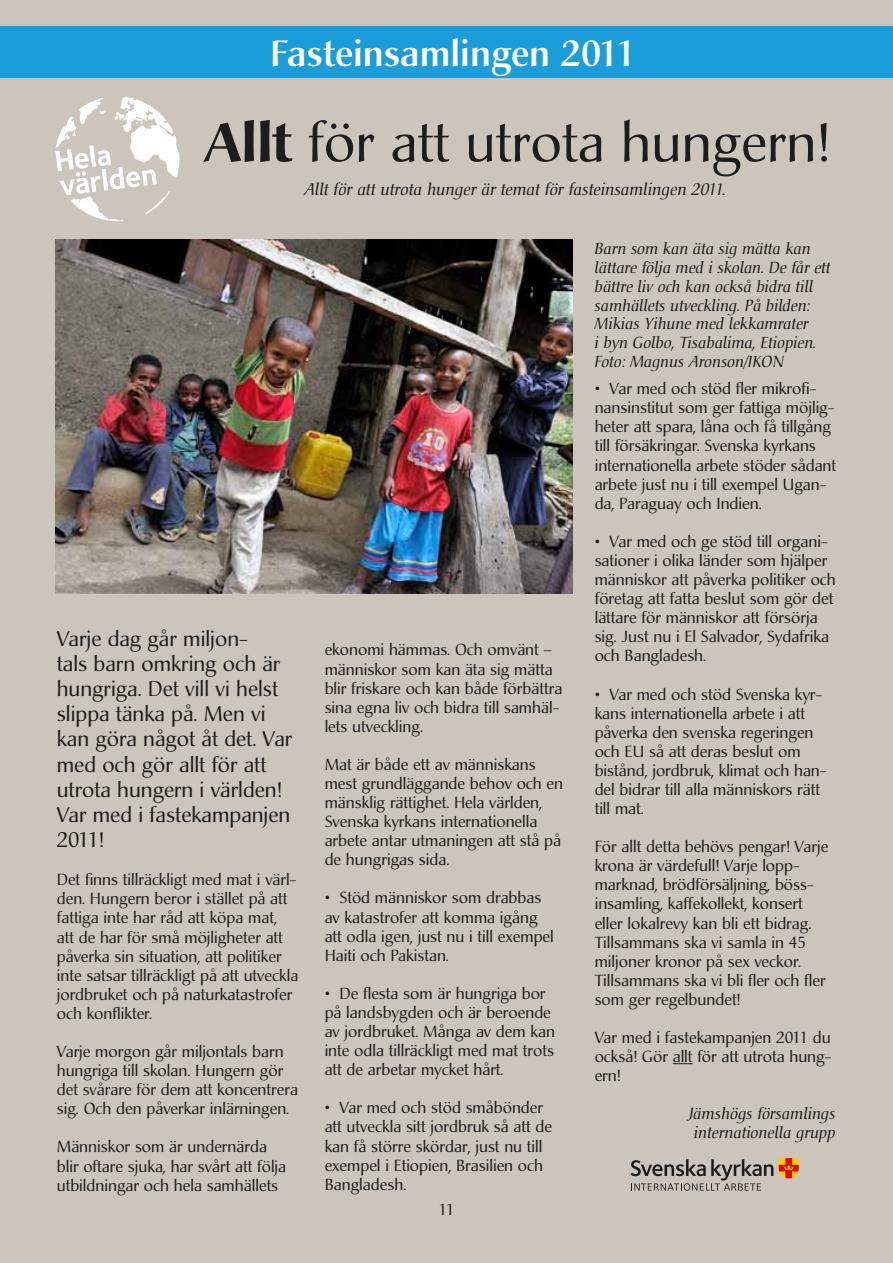
<style>
.page{position:relative;width:893px;height:1263px;background:#cbc5bb}
.page>*{position:absolute;margin:0;border:0;box-sizing:border-box;transform-origin:0 0}
.t1{font:54px "Christiana";color:#1d1d1b}
.t2{font:500 36px "Christiana";color:#fff}
.t3{font:21px/25.2px "Christiana";color:#1d1d1b}
.t4{font:italic 16.5px "Christiana";color:#1d1d1b}
.t5{font:15.9px/19px "Christiana";color:#1d1d1b}
.t6{font:italic 15.9px/19px "Christiana";color:#1d1d1b;text-align:center}
.t7{font:italic 15.75px/18.9px "Christiana";color:#1d1d1b}
.t8{font:15.75px "Christiana";color:#1d1d1b}
.s1{font-weight:700}
</style>
<div class="page">
<div style="left:0;top:27px;width:893px;height:51px;background:#1a9dd9"></div>
<svg style="left:673px;top:1063px;width:20px;height:1px"></svg>
<img style="left:55px;top:239px;width:518px;height:354px">
<svg style="left:630px;top:1159px;width:143px;height:32px"></svg>
<svg style="left:779px;top:1158px;width:20px;height:20px"></svg>
<svg style="left:55px;top:97px;width:125px;height:124px"></svg>
<h2 class="t2" style="left:270px;top:31px;width:368px">Fasteinsamlingen 2011</h2>
<h1 class="t1" style="left:203px;top:109px;width:627px"><span class="s1">Allt</span> för att utrota hungern!</h1>
<p class="t4" style="left:305px;top:179px;width:423px">Allt för att utrota hunger är temat för fasteinsamlingen 2011.</p>
<h3 class="t3" style="left:57px;top:626px;width:237px">Varje dag går miljon-<br>tals barn omkring och är hungriga. Det vill vi helst slippa tänka på. Men vi kan göra något åt det. Var med och gör allt för att utrota hungern i världen!<br>Var med i fastekampanjen<br>2011!</h3>
<p class="t5" style="left:57px;top:870px;width:243px">Det finns tillräckligt med mat i värl&shy;den. Hungern beror i stället på att fattiga inte har råd att köpa mat,<br>att de har för små möjligheter att påverka sin situation, att politiker inte satsar tillräckligt på att utveckla jordbruket och på naturkatastrofer och konflikter.</p>
<p class="t5" style="left:57px;top:1042px;width:243px">Varje morgon går miljontals barn hungriga till skolan. Hungern gör det svårare för dem att koncentrera sig. Och den påverkar inlärningen.</p>
<p class="t5" style="left:57px;top:1137px;width:231px">Människor som är undernärda blir oftare sjuka, har svårt att följa utbildningar och hela samhällets</p>
<p class="t5" style="left:325px;top:640px;width:239px">ekonomi hämmas. Och omvänt – människor som kan äta sig mätta blir friskare och kan både förbättra sina egna liv och bidra till samhäl&shy;lets utveckling.</p>
<p class="t5" style="left:325px;top:755px;width:240px">Mat är både ett av människans mest grundläggande behov och en mänsklig rättighet. Hela världen,<br>Svenska kyrkans internationella arbete antar utmaningen att stå på de hungrigas sida.</p>
<p class="t5" style="left:325px;top:889px;width:231px">• Stöd människor som drabbas av katastrofer att komma igång att odla igen, just nu i till exempel<br>Haiti och Pakistan.</p>
<p class="t5" style="left:325px;top:984px;width:232px">• De flesta som är hungriga bor på landsbygden och är beroende av jordbruket. Många av dem kan inte odla tillräckligt med mat trots att de arbetar mycket hårt.</p>
<p class="t5" style="left:325px;top:1098px;width:229px">• Var med och stöd småbönder att utveckla sitt jordbruk så att de kan få större skördar, just nu till exempel i Etiopien, Brasilien och<br>Bangladesh.</p>
<p class="t8" style="left:439px;top:1199px;width:17px">11</p>
<p class="t7" style="left:595px;top:239px;width:237px">Barn som kan äta sig mätta kan lättare följa med i skolan. De får ett bättre liv och kan också bidra till samhällets utveckling. På bilden:<br>Mikias Yihune med lekkamrater<br>i byn Golbo, Tisabalima, Etiopien.<br>Foto: Magnus Aronson/IKON</p>
<p class="t5" style="left:595px;top:379px;width:243px">• Var med och stöd fler mikrofi&shy;nansinstitut som ger fattiga möjlig&shy;heter att spara, låna och få tillgång till försäkringar. Svenska kyrkans internationella arbete stöder sådant arbete just nu i till exempel Ugan&shy;da, Paraguay och Indien.</p>
<p class="t5" style="left:595px;top:532px;width:243px">• Var med och ge stöd till organi&shy;sationer i olika länder som hjälper människor att påverka politiker och företag att fatta beslut som gör det lättare för människor att försörja sig. Just nu i El Salvador, Sydafrika och Bangladesh.</p>
<p class="t5" style="left:595px;top:685px;width:233px">• Var med och stöd Svenska kyr&shy;kans internationella arbete i att påverka den svenska regeringen och EU så att deras beslut om bistånd, jordbruk, klimat och han&shy;del bidrar till alla människors rätt till mat.</p>
<p class="t5" style="left:595px;top:837px;width:235px">För allt detta behövs pengar! Varje krona är värdefull! Varje lopp&shy;marknad, brödförsäljning, böss&shy;insamling, kaffekollekt, konsert eller lokalrevy kan bli ett bidrag.<br>Tillsammans ska vi samla in 45 miljoner kronor på sex veckor.<br>Tillsammans ska vi bli fler och fler som ger regelbundet!</p>
<p class="t5" style="left:595px;top:1028px;width:238px;text-align:justify">Var med i fastekampanjen 2011 du också! Gör allt för att utrota hung&shy;ern!</p>
<p class="t6" style="left:689px;top:1104px;width:148px">Jämshögs församlings internationella grupp</p>
</div>
